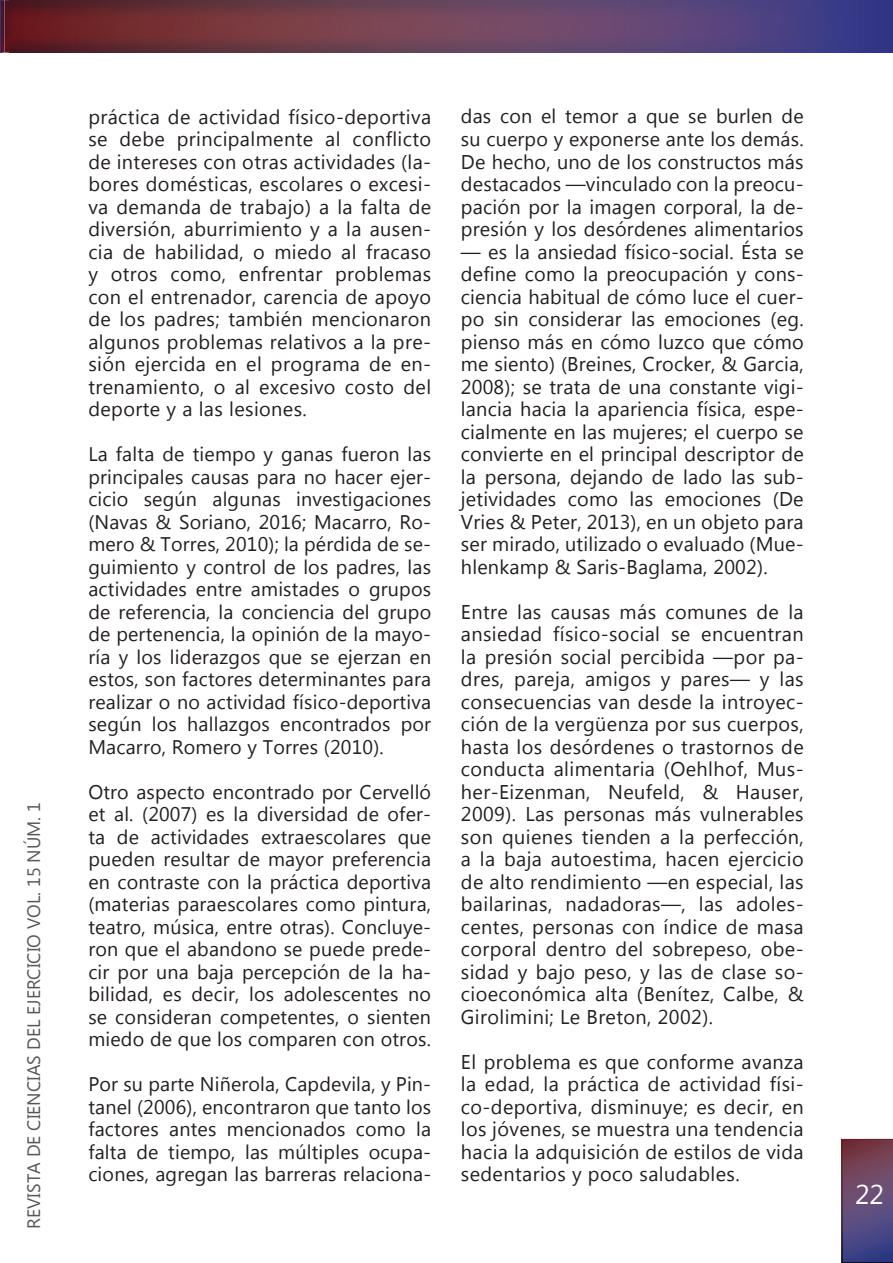
<style>
.page{position:relative;width:893px;height:1263px;background:#fff}
.page>*{position:absolute;margin:0;border:0;box-sizing:border-box;transform-origin:0 0}
.t1{font:27px "Myanmar Text";color:#fff}
.t2{font:19.95px/22.5px "Myanmar Text";letter-spacing:.02em;color:#231f20;text-align:justify}
.t3{font:19.65px/22.5px "Myanmar Text";letter-spacing:.01em;color:#231f20;text-align:justify}
.t4{font:18px "Myanmar Text";color:#57585a}
</style>
<div class="page">
<img style="left:0;top:0;width:893px;height:53px">
<img style="left:841px;top:1138px;width:52px;height:125px">
<img style="left:10px;top:0;width:883px;height:1px">
<img style="left:1px;top:0;width:9px;height:53px">
<p class="t4" style="left:23px;top:1229px;width:428px;rotate:-90deg">REVISTA DE CIENCIAS DEL EJERCICIO VOL. 15 NÚM. 1</p>
<p class="t2" style="left:88px;top:106px;width:344px">práctica de actividad físico-deportiva se debe principalmente al conflicto de intereses con otras actividades (la&shy;bores domésticas, escolares o excesi&shy;va demanda de trabajo) a la falta de diversión, aburrimiento y a la ausen&shy;cia de habilidad, o miedo al fracaso y otros como, enfrentar problemas con el entrenador, carencia de apoyo de los padres; también mencionaron algunos problemas relativos a la pre&shy;sión ejercida en el programa de en&shy;trenamiento, o al excesivo costo del deporte y a las lesiones.</p>
<p class="t3" style="left:88px;top:443px;width:344px">La falta de tiempo y ganas fueron las principales causas para no hacer ejer&shy;cicio según algunas investigaciones (Navas &amp; Soriano, 2016; Macarro, Ro&shy;mero &amp; Torres, 2010); la pérdida de se&shy;guimiento y control de los padres, las actividades entre amistades o grupos de referencia, la conciencia del grupo de pertenencia, la opinión de la mayo&shy;ría y los liderazgos que se ejerzan en estos, son factores determinantes para realizar o no actividad físico-deportiva según los hallazgos encontrados por Macarro, Romero y Torres (2010).</p>
<p class="t3" style="left:88px;top:781px;width:344px">Otro aspecto encontrado por Cervelló et al. (2007) es la diversidad de ofer&shy;ta de actividades extraescolares que pueden resultar de mayor preferencia en contraste con la práctica deportiva (materias paraescolares como pintura, teatro, música, entre otras). Concluye&shy;ron que el abandono se puede prede&shy;cir por una baja percepción de la ha&shy;bilidad, es decir, los adolescentes no se consideran competentes, o sienten miedo de que los comparen con otros.</p>
<p class="t3" style="left:88px;top:1073px;width:344px">Por su parte Niñerola, Capdevila, y Pin&shy;tanel (2006), encontraron que tanto los factores antes mencionados como la falta de tiempo, las múltiples ocupa&shy;ciones, agregan las barreras relaciona-</p>
<p class="t3" style="left:461px;top:105px;width:344px">das con el temor a que se burlen de su cuerpo y exponerse ante los demás.</p>
<p class="t2" style="left:461px;top:151px;width:344px">De hecho, uno de los constructos más destacados —vinculado con la preocu&shy;pación por la imagen corporal, la de&shy;presión y los desórdenes alimentarios</p>
<p class="t2" style="left:461px;top:240px;width:344px">— es la ansiedad físico-social. Ésta se define como la preocupación y cons&shy;ciencia habitual de cómo luce el cuer&shy;po sin considerar las emociones (eg. pienso más en cómo luzco que cómo me siento) (Breines, Crocker, &amp; Garcia, 2008); se trata de una constante vigi&shy;lancia hacia la apariencia física, espe&shy;cialmente en las mujeres; el cuerpo se convierte en el principal descriptor de la persona, dejando de lado las sub&shy;jetividades como las emociones (De Vries &amp; Peter, 2013), en un objeto para ser mirado, utilizado o evaluado (Mue&shy;hlenkamp &amp; Saris-Baglama, 2002).</p>
<p class="t2" style="left:461px;top:600px;width:344px">Entre las causas más comunes de la ansiedad físico-social se encuentran la presión social percibida —por pa&shy;dres, pareja, amigos y pares— y las consecuencias van desde la introyec&shy;ción de la vergüenza por sus cuerpos, hasta los desórdenes o trastornos de conducta alimentaria (Oehlhof, Mus&shy;her-Eizenman, Neufeld, &amp; Hauser, 2009). Las personas más vulnerables son quienes tienden a la perfección, a la baja autoestima, hacen ejercicio de alto rendimiento —en especial, las bailarinas, nadadoras—, las adoles&shy;centes, personas con índice de masa corporal dentro del sobrepeso, obe&shy;sidad y bajo peso, y las de clase so&shy;cioeconómica alta (Benítez, Calbe, &amp; Girolimini; Le Breton, 2002).</p>
<p class="t2" style="left:461px;top:1050px;width:344px">El problema es que conforme avanza la edad, la práctica de actividad físi&shy;co-deportiva, disminuye; es decir, en los jóvenes, se muestra una tendencia hacia la adquisición de estilos de vida sedentarios y poco saludables.</p>
<h1 class="t1" style="left:855px;top:1179px;width:31px">22</h1>
</div>
